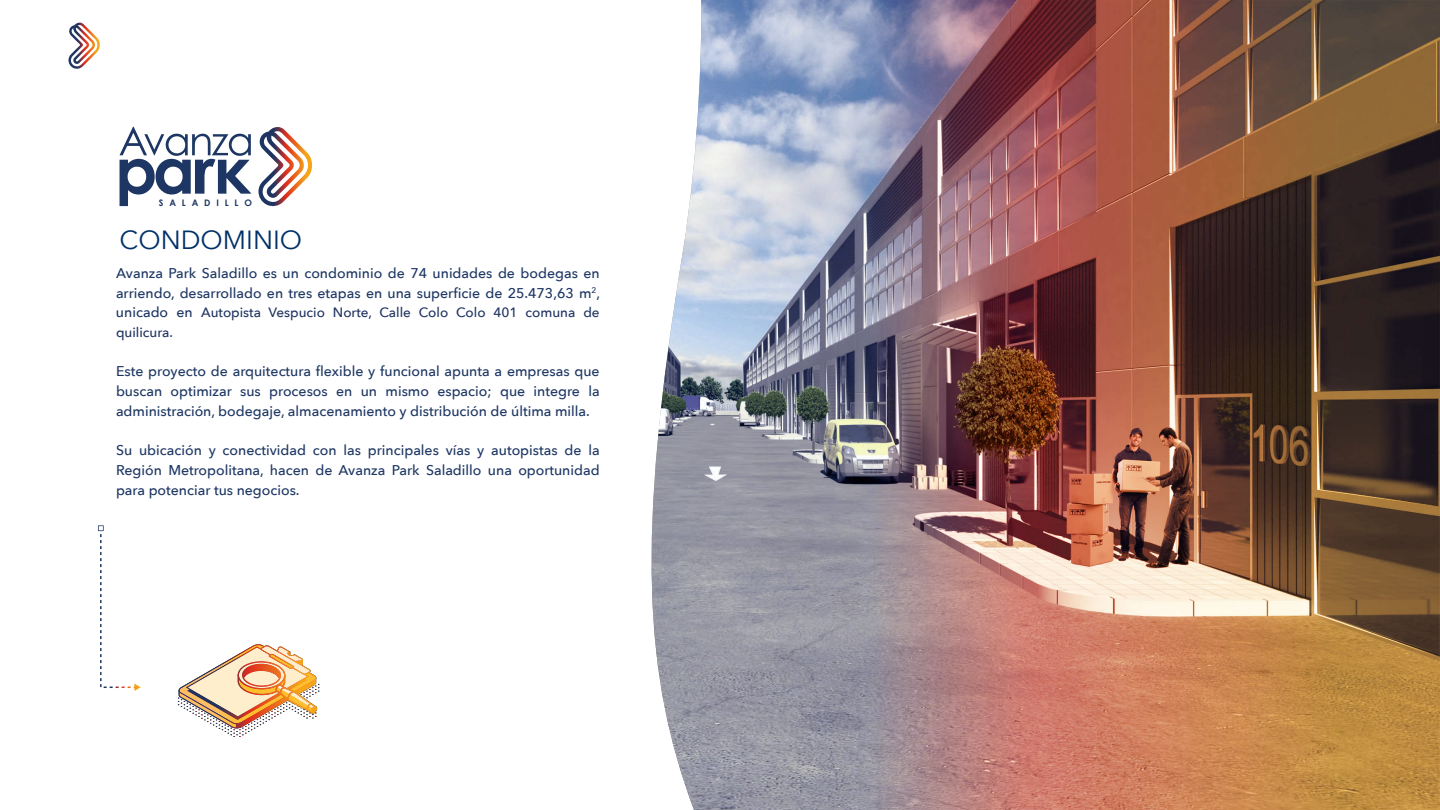
<style>
.page{position:relative;width:1440px;height:810px;background:#fff}
.page>*{position:absolute;margin:0;border:0;box-sizing:border-box;transform-origin:0 0}
.t1{font:26.25px "Avenir Next";color:#003168}
.t2{font:500 14.1px/19.7px "Avenir Next";color:#1d3663;text-align:justify}
.t3{font:500 13.5px/19.5px "Avenir Next";color:#203461}
.t4{font:700 9px "Century Gothic";letter-spacing:.65em;color:#1d3663}
.s1{font-size:14.1px;color:#1d3663}
</style>
<div class="page">
<svg style="left:68px;top:23px;width:32px;height:46px"></svg>
<img style="left:178px;top:644px;width:142px;height:93px">
<svg style="left:98px;top:525px;width:43px;height:166px"></svg>
<img style="left:652px;top:0;width:788px;height:810px">
<svg style="left:258px;top:127px;width:54px;height:80px"></svg>
<svg style="left:120px;top:127px;width:131px;height:79px"></svg>
<p class="t4" style="left:159px;top:196px;width:95px">SALADILLO</p>
<h1 class="t1" style="left:120px;top:217px;width:184px">CONDOMINIO</h1>
<p class="t2" style="left:116px;top:263px;width:486px">Avanza Park Saladillo es un condominio de 74 unidades de bodegas en arriendo, desarrollado en tres etapas en una superficie de 25.473,63 m<sup>2</sup>,</p>
<p class="t3" style="left:116px;top:302px;width:485px"><span class="s1">unicado en</span> Autopista Vespucio Norte, Calle Colo Colo 401 comuna de quilicura.</p>
<p class="t2" style="left:116px;top:361px;width:485px">Este proyecto de arquitectura flexible y funcional apunta a empresas que buscan optimizar sus procesos en un mismo espacio; que integre la administración, bodegaje, almacenamiento y distribución de última milla.</p>
<p class="t2" style="left:116px;top:440px;width:485px">Su ubicación y conectividad con las principales vías y autopistas de la Región Metropolitana, hacen de Avanza Park Saladillo una oportunidad para potenciar tus negocios.</p>
</div>
